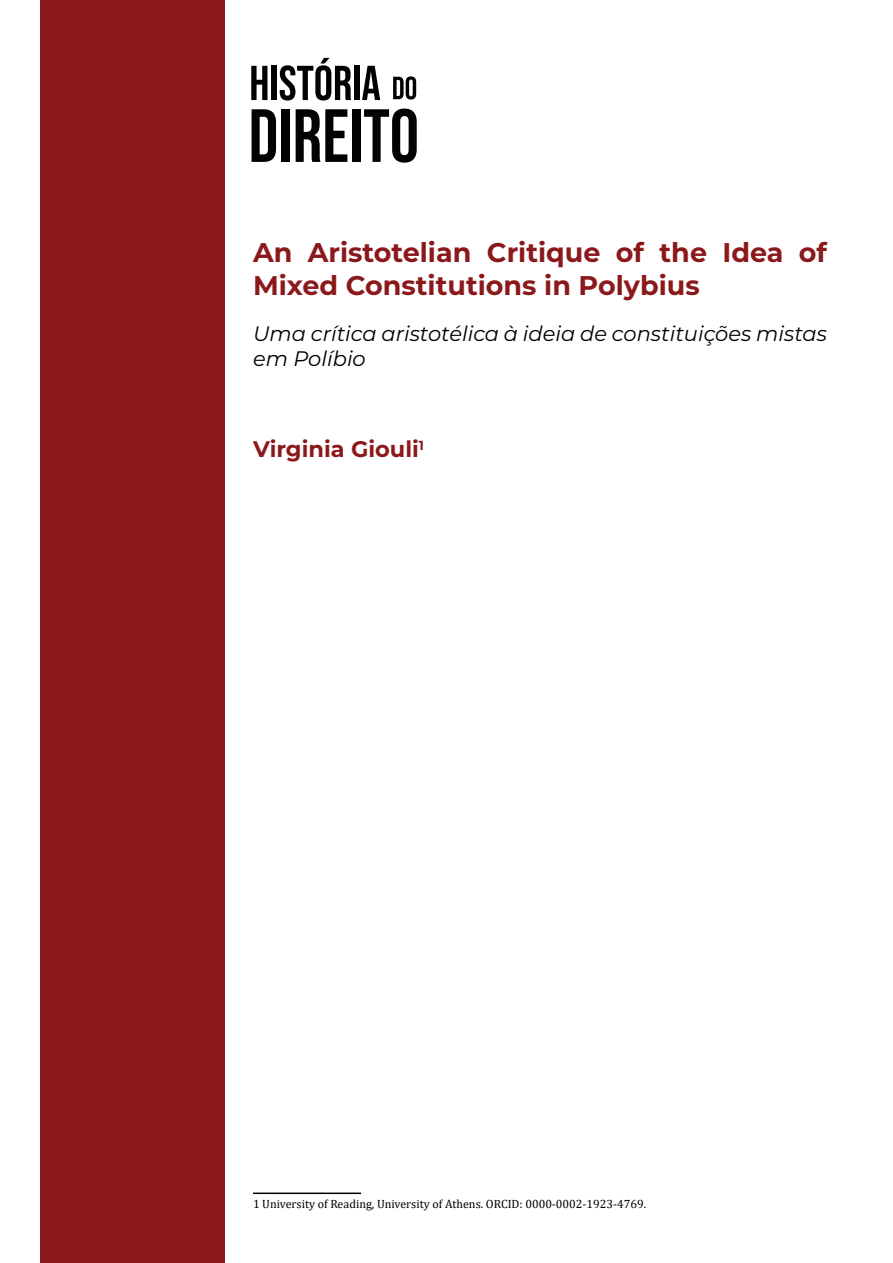
<style>
.page{position:relative;width:893px;height:1263px;background:#fff}
.page>*{position:absolute;margin:0;border:0;box-sizing:border-box;transform-origin:0 0}
.t1{font:700 27px/32.4px "Montserrat";color:#8b181a}
.t2{font:700 22.5px "Montserrat";color:#8b181a}
.t3{font:italic 21px/25.2px "Montserrat";color:#000}
.t4{font:12px "Cambria";color:#000}
</style>
<div class="page">
<hr style="left:253px;top:1192px;width:108px;height:2px;background:#000">
<div style="left:40px;top:0;width:185px;height:1263px;background:#8b181a"></div>
<svg style="left:251px;top:66px;width:16px;height:34px"></svg>
<div style="left:271px;top:66px;width:6px;height:34px;background:#020203"></div>
<svg style="left:280px;top:58px;width:71px;height:43px"></svg>
<div style="left:354px;top:66px;width:6px;height:34px;background:#020203"></div>
<svg style="left:362px;top:66px;width:18px;height:34px"></svg>
<svg style="left:393px;top:76px;width:23px;height:24px"></svg>
<svg style="left:252px;top:109px;width:24px;height:53px"></svg>
<div style="left:281px;top:109px;width:9px;height:53px;background:#020203"></div>
<svg style="left:296px;top:109px;width:51px;height:53px"></svg>
<div style="left:352px;top:109px;width:8px;height:53px;background:#020203"></div>
<svg style="left:364px;top:109px;width:53px;height:54px"></svg>
<h1 class="t1" style="left:253px;top:235px;width:576px">An Aristotelian Critique of the Idea of<br>Mixed Constitutions in Polybius</h1>
<h3 class="t3" style="left:253px;top:320px;width:575px">Uma crítica aristotélica à ideia de constituições mistas em Políbio</h3>
<h2 class="t2" style="left:253px;top:433px;width:172px">Virginia Giouli<sup>1</sup></h2>
<p class="t4" style="left:253px;top:1196px;width:395px">1 University of Reading, University of Athens. ORCID: 0000-0002-1923-4769.</p>
</div>
